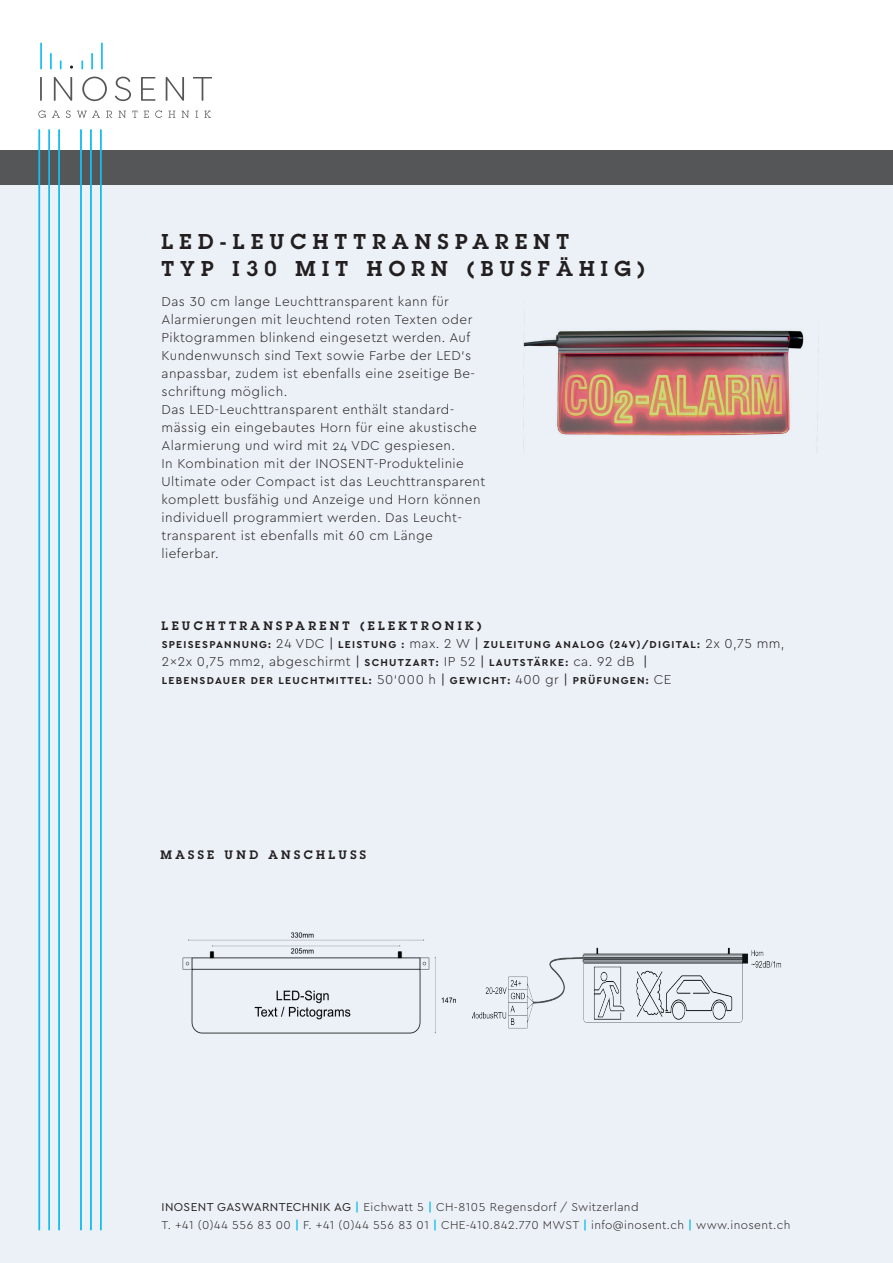
<style>
.page{position:relative;width:893px;height:1263px;background:#fff}
.page>*{position:absolute;margin:0;border:0;box-sizing:border-box;transform-origin:0 0}
.t1{font:600 21px/27px "Lubalin Graph";letter-spacing:.3em;color:#231f20}
.t2{font:300 13.5px/18px "Cera PRO";letter-spacing:.03em;color:#231f20}
.t3{font:300 12px/18px "Cera PRO";letter-spacing:.03em;color:#231f20}
.t4{font:600 12px "Lubalin Graph";letter-spacing:.28em;color:#231f20}
.t5{font:700 10.5px "Cera PRO";letter-spacing:.12em;color:#231f20}
.s1{font-weight:300;font-size:13.5px}
.s2{font-weight:400;font-size:13.5px}
.s3{font-weight:400}
.s4{font-weight:700;font-size:10.5px}
.s5{font-weight:700;color:#15bef1}
</style>
<div class="page">
<div style="left:0;top:158px;width:893px;height:1105px;background:#ecf1f7"></div>
<div style="left:0;top:150px;width:893px;height:34px;background:#555657"></div>
<img style="left:524px;top:330px;width:295px;height:106px">
<hr style="left:39px;top:129px;width:1px;height:1101px;background:#15bef1">
<hr style="left:49px;top:129px;width:1px;height:1101px;background:#15bef1">
<hr style="left:58px;top:129px;width:2px;height:1101px;background:#15bef1">
<hr style="left:100px;top:129px;width:2px;height:1101px;background:#15bef1">
<hr style="left:90px;top:129px;width:2px;height:1101px;background:#15bef1">
<hr style="left:80px;top:129px;width:2px;height:1101px;background:#15bef1">
<img style="left:182px;top:932px;width:273px;height:102px">
<svg style="left:40px;top:77px;width:172px;height:24px"></svg>
<svg style="left:38px;top:110px;width:173px;height:8px"></svg>
<hr style="left:40px;top:43px;width:2px;height:26px;background:#15bef1">
<svg style="left:50px;top:53px;width:2px;height:16px"></svg>
<svg style="left:60px;top:60px;width:2px;height:9px"></svg>
<hr style="left:101px;top:43px;width:2px;height:26px;background:#15bef1">
<svg style="left:91px;top:53px;width:2px;height:16px"></svg>
<svg style="left:81px;top:60px;width:2px;height:9px"></svg>
<img style="left:472px;top:947px;width:310px;height:82px">
<h1 class="t1" style="left:162px;top:228px;width:484px">LED-LEUCHTTRANSPARENT<br>TYP I30 MIT HORN (BUSFÄHIG)</h1>
<p class="t2" style="left:162px;top:292px;width:325px">Das 30 cm lange Leuchttransparent kann für Alarmierungen mit leuchtend roten Texten oder Piktogrammen blinkend eingesetzt werden. Auf Kundenwunsch sind Text sowie Farbe der LED‘s anpassbar, zudem ist ebenfalls eine 2seitige Be&shy;schriftung möglich.<br>Das LED-Leuchttransparent enthält standard&shy;mässig ein eingebautes Horn für eine akustische Alarmierung und wird mit 24 VDC gespiesen.<br>In Kombination mit der INOSENT-Produktelinie Ultimate oder Compact ist das Leuchttransparent komplett busfähig und Anzeige und Horn können individuell programmiert werden. Das Leucht&shy;transparent ist ebenfalls mit 60 cm Länge lieferbar.</p>
<p class="t4" style="left:162px;top:618px;width:322px">LEUCHTTRANSPARENT (ELEKTRONIK)</p>
<p class="t5" style="left:162px;top:638px;width:624px">SPEISESPANNUNG: <span class="s1">24 VDC</span> <span class="s2">|</span> LEISTUNG : <span class="s1">max. 2 W</span> <span class="s2">|</span> ZULEITUNG ANALOG (24V)/DIGITAL: <span class="s1">2x 0,75 mm,</span></p>
<p class="t2" style="left:162px;top:652px;width:487px">2x2x 0,75 mm2, abgeschirmt <span class="s3">|</span> <span class="s4">SCHUTZART:</span> IP 52 <span class="s3">|</span> <span class="s4">LAUTSTÄRKE:</span> ca. 92 dB <span class="s3">|</span></p>
<p class="t5" style="left:162px;top:674px;width:511px">LEBENSDAUER DER LEUCHTMITTEL: <span class="s1">50‘000 h</span> <span class="s2">|</span> GEWICHT: <span class="s1">400 gr</span> <span class="s2">|</span> PRÜFUNGEN: <span class="s1">CE</span></p>
<p class="t4" style="left:161px;top:847px;width:207px">MASSE UND ANSCHLUSS</p>
<p class="t3" style="left:162px;top:1198px;width:630px"><span class="s3">INOSENT GASWARNTECHNIK AG</span> <span class="s5">|</span> Eichwatt 5 <span class="s5">|</span> CH-8105 Regensdorf / Switzerland<br>T. +41 (0)44 556 83 00 <span class="s5">|</span> F. +41 (0)44 556 83 01 <span class="s5">|</span> CHE-410.842.770 MWST <span class="s5">|</span> info@inosent.ch <span class="s5">|</span> www.inosent.ch</p>
</div>
